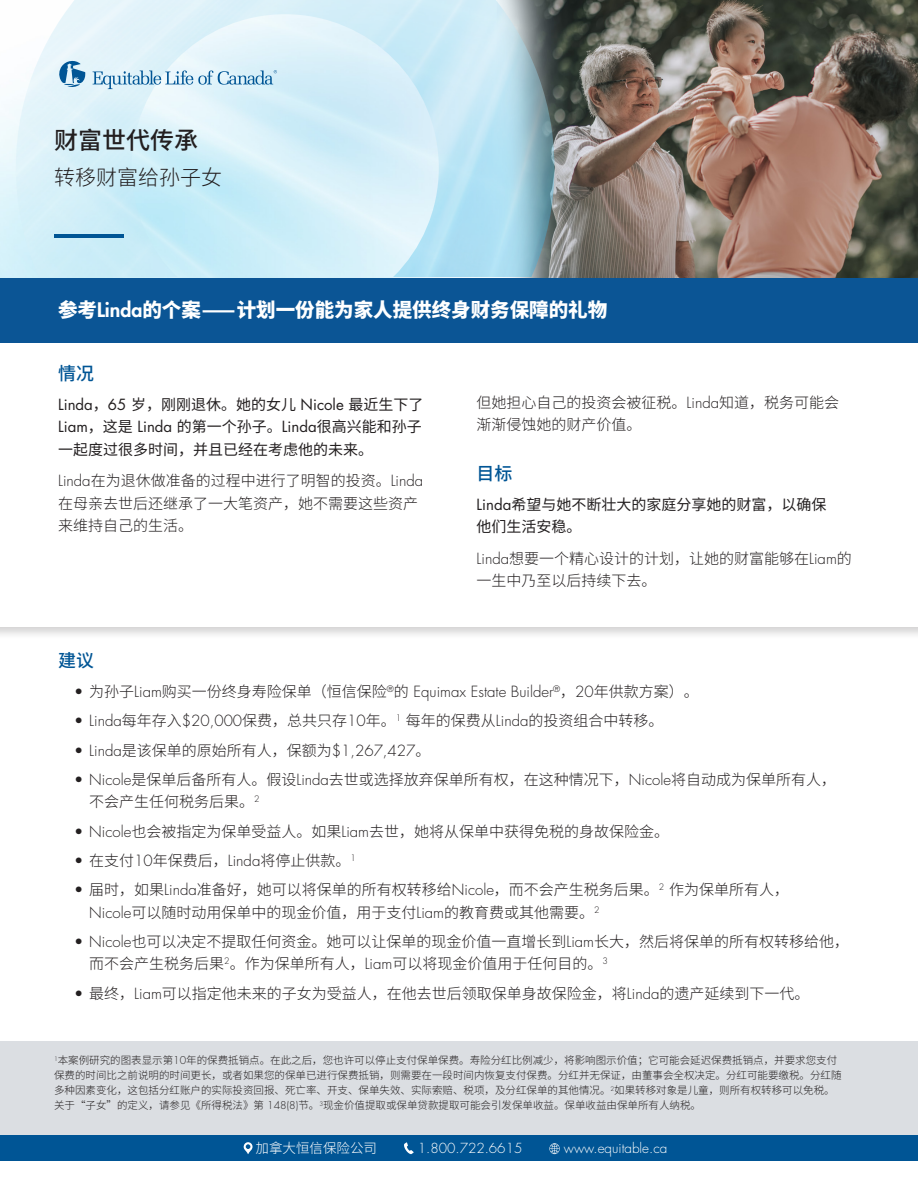
<style>
.page{position:relative;width:918px;height:1188px;background:#fff}
.page>*{position:absolute;margin:0;border:0;box-sizing:border-box;transform-origin:0 0}
.t1{font:500 24px "Noto Sans CJ Ksc";color:#231f20}
.t2{font:300 21px "Noto Sans CJ Ksc";color:#231f20}
.t3{font:900 19.5px "Noto Sans CJ Ksc";color:#fff}
.t4{font:500 18px "Noto Sans CJ Ksc";color:#005595}
.t5{font:300 15px/22.5px "Noto Sans CJ Ksc";color:#231f20}
.t6{font:15px/22.5px "Noto Sans CJ Ksc";color:#231f20;text-align:justify}
.t7{font:300 15px "Futura Std";color:#231f20}
.t8{font:300 13.5px "Futura Std";color:#fff}
.t9{font:300 13.5px "Noto Sans CJ Ksc";color:#fff}
.t10{font:300 10.5px/15px "Noto Sans CJ Ksc";color:#231f20}
.s1{font-family:"Futura Std";font-weight:800}
.s2{font-family:"Futura Std"}
.s3{font-family:"Noto Sans CJ Ksc"}
</style>
<div class="page">
<div style="left:0;top:1041px;width:918px;height:94px;background:#dbdee2"></div>
<img style="left:0;top:0;width:918px;height:278px">
<div style="left:0;top:336px;width:918px;height:304px;background:#231f20;opacity:.2"></div>
<div style="left:0;top:340px;width:918px;height:287px;background:#fff"></div>
<div style="left:0;top:1135px;width:918px;height:26px;background:#005595"></div>
<div style="left:0;top:278px;width:918px;height:65px;background:#0b5595"></div>
<img style="left:16px;top:0;width:538px;height:277px">
<svg style="left:93px;top:70px;width:184px;height:19px;background:#b4d4e6"></svg>
<svg style="left:54px;top:54px;width:32px;height:34px"></svg>
<hr style="left:55px;top:234px;width:69px;height:3px;background:#005595">
<svg style="left:243px;top:1142px;width:10px;height:12px"></svg>
<svg style="left:404px;top:1142px;width:10px;height:12px"></svg>
<svg style="left:549px;top:1143px;width:11px;height:11px"></svg>
<h1 class="t1" style="left:54px;top:127px;width:145px">财富世代传承</h1>
<h2 class="t2" style="left:54px;top:166px;width:169px">转移财富给孙子女</h2>
<h3 class="t3" style="left:58px;top:299px;width:551px">参考<span class="s1">Linda</span>的个案—计划一份能为家人提供终身财务保障的礼物</h3>
<p class="t4" style="left:58px;top:363px;width:37px">情况</p>
<p class="t6" style="left:58px;top:393px;width:367px"><span class="s2">Linda</span>，<span class="s2">65</span> 岁，刚刚退休。她的女儿 <span class="s2">Nicole</span> 最近生下了<span class="s2">Liam</span>，这是 <span class="s2">Linda</span> 的第一个孙子。<span class="s2">Linda</span>很高兴能和孙子一起度过很多时间，并且已经在考虑他的未来。</p>
<p class="t5" style="left:58px;top:470px;width:367px"><span class="s2">Linda</span>在为退休做准备的过程中进行了明智的投资。<span class="s2">Linda</span>在母亲去世后还继承了一大笔资产，她不需要这些资产来维持自己的生活。</p>
<p class="t5" style="left:477px;top:391px;width:364px">但她担心自己的投资会被征税。<span class="s2">Linda</span>知道，税务可能会渐渐侵蚀她的财产价值。</p>
<p class="t4" style="left:477px;top:463px;width:37px">目标</p>
<p class="t6" style="left:477px;top:493px;width:351px"><span class="s2">Linda</span>希望与她不断壮大的家庭分享她的财富，以确保他们生活安稳。</p>
<p class="t5" style="left:477px;top:547px;width:377px"><span class="s2">Linda</span>想要一个精心设计的计划，让她的财富能够在<span class="s2">Liam</span>的一生中乃至以后持续下去。</p>
<p class="t4" style="left:58px;top:650px;width:37px">建议</p>
<p class="t7" style="left:74px;top:682px;width:626px">• <span class="s3">为孙子</span>Liam<span class="s3">购买一份终身寿险保单（恒信保险</span><sup>®</sup><span class="s3">的</span> Equimax Estate Builder<sup>®</sup><span class="s3">，</span>20<span class="s3">年供款方案）。</span></p>
<p class="t5" style="left:74px;top:710px;width:591px"><span class="s2">• Linda</span>每年存入<span class="s2">$20,000</span>保费，总共只存<span class="s2">10</span>年。<sup>1</sup> 每年的保费从<span class="s2">Linda</span>的投资组合中转移。</p>
<p class="t7" style="left:74px;top:741px;width:358px">• Linda<span class="s3">是该保单的原始所有人，保额为</span>$1,267,427<span class="s3">。</span></p>
<p class="t5" style="left:89px;top:768px;width:748px;text-indent:-15px"><span class="s2">• Nicole</span>是保单后备所有人。假设<span class="s2">Linda</span>去世或选择放弃保单所有权，在这种情况下，<span class="s2">Nicole</span>将自动成为保单所有人，不会产生任何税务后果。<sup>2</sup></p>
<p class="t5" style="left:74px;top:820px;width:596px"><span class="s2">• Nicole</span>也会被指定为保单受益人。如果<span class="s2">Liam</span>去世，她将从保单中获得免税的身故保险金。</p>
<p class="t5" style="left:74px;top:849px;width:283px"><span class="s2">•</span> 在支付<span class="s2">10</span>年保费后，<span class="s2">Linda</span>将停止供款。<sup>1</sup></p>
<p class="t5" style="left:89px;top:879px;width:701px;text-indent:-15px"><span class="s2">•</span> 届时，如果<span class="s2">Linda</span>准备好，她可以将保单的所有权转移给<span class="s2">Nicole</span>，而不会产生税务后果。<sup>2</sup> 作为保单所有人，<br><span class="s2">Nicole</span>可以随时动用保单中的现金价值，用于支付<span class="s2">Liam</span>的教育费或其他需要。<sup>2</sup></p>
<p class="t5" style="left:89px;top:930px;width:761px;text-indent:-15px"><span class="s2">• Nicole</span>也可以决定不提取任何资金。她可以让保单的现金价值一直增长到<span class="s2">Liam</span>长大，然后将保单的所有权转移给他，而不会产生税务后果<sup>2</sup>。作为保单所有人，<span class="s2">Liam</span>可以将现金价值用于任何目的。<sup>3</sup></p>
<p class="t5" style="left:74px;top:982px;width:737px"><span class="s2">•</span> 最终，<span class="s2">Liam</span>可以指定他未来的子女为受益人，在他去世后领取保单身故保险金，将<span class="s2">Linda</span>的遗产延续到下一代。</p>
<p class="t10" style="left:54px;top:1053px;width:789px"><sup>1</sup>本案例研究的图表显示第<span class="s2">10</span>年的保费抵销点。在此之后，您也许可以停止支付保单保费。寿险分红比例减少，将影响图示价值；它可能会延迟保费抵销点，并要求您支付保费的时间比之前说明的时间更长，或者如果您的保单已进行保费抵销，则需要在一段时间内恢复支付保费。分红并无保证，由董事会全权决定。分红可能要缴税。分红随多种因素变化，这包括分红账户的实际投资回报、死亡率、开支、保单失效、实际索赔、税项，及分红保单的其他情况。<sup>2</sup>如果转移对象是儿童，则所有权转移可以免税。关于“子女”的定义，请参见《所得税法》第 <span class="s2">148(8)</span>节。<sup>3</sup>现金价值提取或保单贷款提取可能会引发保单收益。保单收益由保单所有人纳税。</p>
<p class="t9" style="left:256px;top:1140px;width:123px">加拿大恒信保险公司</p>
<p class="t8" style="left:418px;top:1140px;width:106px">1.800.722.6615</p>
<p class="t8" style="left:564px;top:1140px;width:105px">www.equitable.ca</p>
</div>
